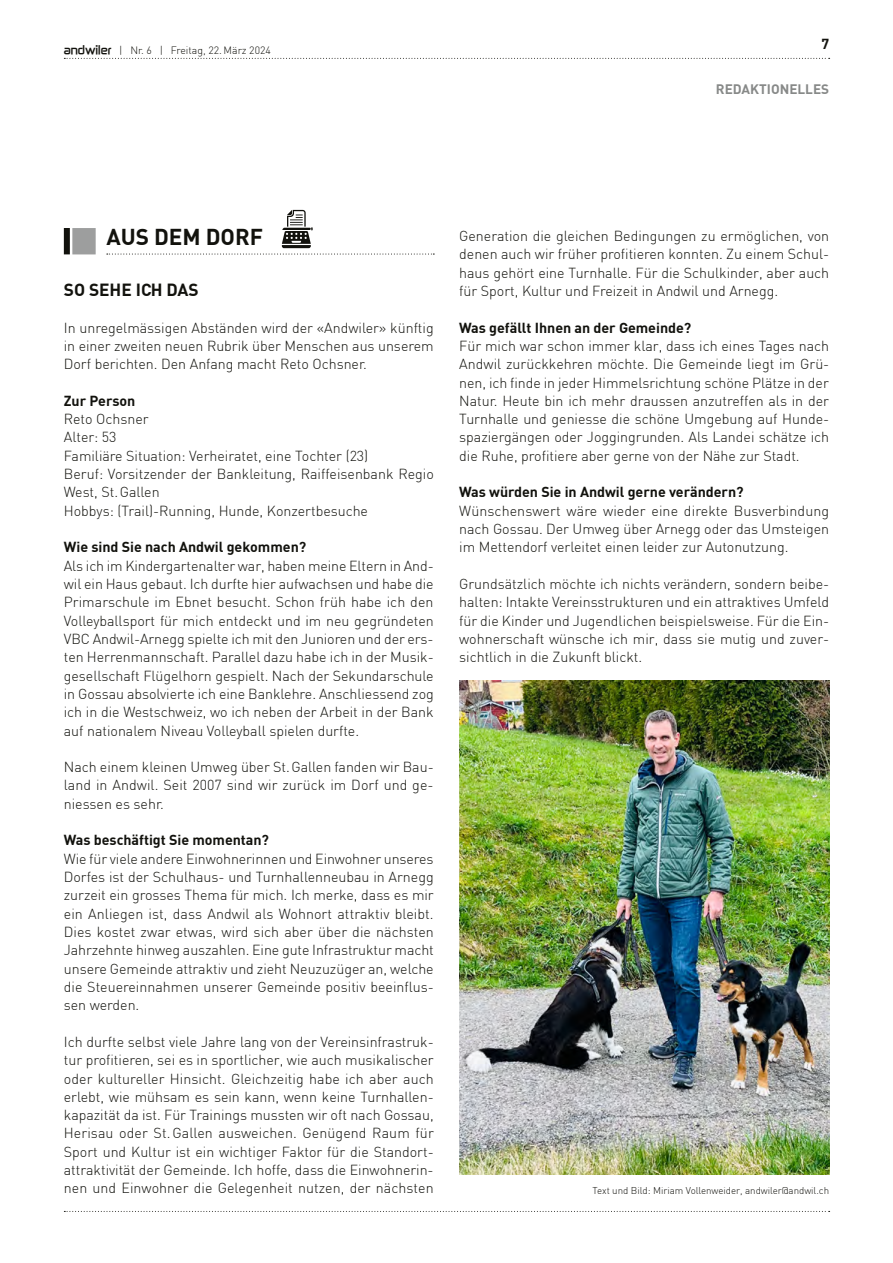
<style>
.page{position:relative;width:893px;height:1263px;background:#fff}
.page>*{position:absolute;margin:0;border:0;box-sizing:border-box;transform-origin:0 0}
.t1{font:700 22.5px "DIN";color:#12120d}
.t2{font:700 17.25px "DIN";color:#12120d}
.t3{font:300 14.25px/18.3px "DIN";color:#12120d;text-align:justify}
.t4{font:700 14.25px "DIN";color:#12120d}
.t5{font:700 13.5px "DIN";color:#878988}
.t6{font:300 10.5px "DIN";color:#12120d}
.t7{font:300 9.75px "DIN";color:#12120d}
.s1{font-family:"Zekton";font-weight:700}
</style>
<div class="page">
<svg style="left:64px;top:58px;width:766px;height:1px"></svg>
<svg style="left:64px;top:1211px;width:766px;height:1px"></svg>
<img style="left:459px;top:681px;width:370px;height:493px">
<div style="left:64px;top:228px;width:6px;height:26px;background:#12120d"></div>
<div style="left:72px;top:228px;width:24px;height:26px;background:#9d9e9e"></div>
<svg style="left:107px;top:254px;width:327px;height:1px"></svg>
<svg style="left:282px;top:210px;width:31px;height:38px"></svg>
<p class="t6" style="left:64px;top:44px;width:209px"><span class="s1">andwiler</span> | Nr. 6 | Freitag, 22. März 2024</p>
<p class="t4" style="left:821px;top:35px;width:9px">7</p>
<p class="t5" style="left:716px;top:81px;width:115px">REDAKTIONELLES</p>
<h1 class="t1" style="left:106px;top:222px;width:158px">AUS DEM DORF</h1>
<p class="t2" style="left:64px;top:278px;width:136px">SO SEHE ICH DAS</p>
<p class="t3" style="left:64px;top:318px;width:371px">In unregelmässigen Abständen wird der «Andwiler» künftig in einer zweiten neuen Rubrik über Menschen aus unserem Dorf berichten. Den Anfang macht Reto Ochsner.</p>
<p class="t4" style="left:64px;top:391px;width:73px">Zur Person</p>
<p class="t3" style="left:64px;top:410px;width:372px;text-align:left">Reto Ochsner<br>Alter: 53<br>Familiäre Situation: Verheiratet, eine Tochter (23)<br>Beruf: Vorsitzender der Bankleitung, Raiffeisenbank Regio West, St.Gallen<br>Hobbys: (Trail)-Running, Hunde, Konzertbesuche</p>
<p class="t4" style="left:64px;top:538px;width:244px">Wie sind Sie nach Andwil gekommen?</p>
<p class="t3" style="left:64px;top:556px;width:371px">Als ich im Kindergartenalter war, haben meine Eltern in And&shy;wil ein Haus gebaut. Ich durfte hier aufwachsen und habe die Primarschule im Ebnet besucht. Schon früh habe ich den Volleyballsport für mich entdeckt und im neu gegründeten VBC Andwil-Arnegg spielte ich mit den Junioren und der ers&shy;ten Herrenmannschaft. Parallel dazu habe ich in der Musik&shy;gesellschaft Flügelhorn gespielt. Nach der Sekundarschule in Gossau absolvierte ich eine Banklehre. Anschliessend zog ich in die Westschweiz, wo ich neben der Arbeit in der Bank auf nationalem Niveau Volleyball spielen durfte.</p>
<p class="t3" style="left:64px;top:758px;width:371px">Nach einem kleinen Umweg über St.Gallen fanden wir Bau&shy;land in Andwil. Seit 2007 sind wir zurück im Dorf und ge&shy;niessen es sehr.</p>
<p class="t4" style="left:64px;top:831px;width:207px">Was beschäftigt Sie momentan?</p>
<p class="t3" style="left:64px;top:849px;width:372px">Wie für viele andere Einwohnerinnen und Einwohner unseres Dorfes ist der Schulhaus- und Turnhallenneubau in Arnegg zurzeit ein grosses Thema für mich. Ich merke, dass es mir ein Anliegen ist, dass Andwil als Wohnort attraktiv bleibt.<br>Dies kostet zwar etwas, wird sich aber über die nächsten Jahrzehnte hinweg auszahlen. Eine gute Infrastruktur macht unsere Gemeinde attraktiv und zieht Neuzuzüger an, welche die Steuereinnahmen unserer Gemeinde positiv beeinflus&shy;sen werden.</p>
<p class="t3" style="left:64px;top:1032px;width:371px">Ich durfte selbst viele Jahre lang von der Vereinsinfrastruk&shy;tur profitieren, sei es in sportlicher, wie auch musikalischer oder kultureller Hinsicht. Gleichzeitig habe ich aber auch erlebt, wie mühsam es sein kann, wenn keine Turnhallen&shy;kapazität da ist. Für Trainings mussten wir oft nach Gossau, Herisau oder St.Gallen ausweichen. Genügend Raum für Sport und Kultur ist ein wichtiger Faktor für die Standort&shy;attraktivität der Gemeinde. Ich hoffe, dass die Einwohnerin&shy;nen und Einwohner die Gelegenheit nutzen, der nächsten</p>
<p class="t3" style="left:459px;top:227px;width:371px">Generation die gleichen Bedingungen zu ermöglichen, von denen auch wir früher profitieren konnten. Zu einem Schul&shy;haus gehört eine Turnhalle. Für die Schulkinder, aber auch für Sport, Kultur und Freizeit in Andwil und Arnegg.</p>
<p class="t4" style="left:459px;top:318px;width:234px">Was gefällt Ihnen an der Gemeinde?</p>
<p class="t3" style="left:459px;top:336px;width:372px">Für mich war schon immer klar, dass ich eines Tages nach Andwil zurückkehren möchte. Die Gemeinde liegt im Grü&shy;nen, ich finde in jeder Himmelsrichtung schöne Plätze in der Natur. Heute bin ich mehr draussen anzutreffen als in der Turnhalle und geniesse die schöne Umgebung auf Hunde&shy;spaziergängen oder Joggingrunden. Als Landei schätze ich die Ruhe, profitiere aber gerne von der Nähe zur Stadt.</p>
<p class="t4" style="left:459px;top:483px;width:286px">Was würden Sie in Andwil gerne verändern?</p>
<p class="t3" style="left:459px;top:501px;width:371px">Wünschenswert wäre wieder eine direkte Busverbindung nach Gossau. Der Umweg über Arnegg oder das Umsteigen im Mettendorf verleitet einen leider zur Autonutzung.</p>
<p class="t3" style="left:459px;top:575px;width:372px">Grundsätzlich möchte ich nichts verändern, sondern beibe&shy;halten: Intakte Vereinsstrukturen und ein attraktives Umfeld für die Kinder und Jugendlichen beispielsweise. Für die Ein&shy;wohnerschaft wünsche ich mir, dass sie mutig und zuver&shy;sichtlich in die Zukunft blickt.</p>
<p class="t7" style="left:593px;top:1184px;width:238px">Text und Bild: Miriam Vollenweider, andwiler@andwil.ch</p>
</div>
